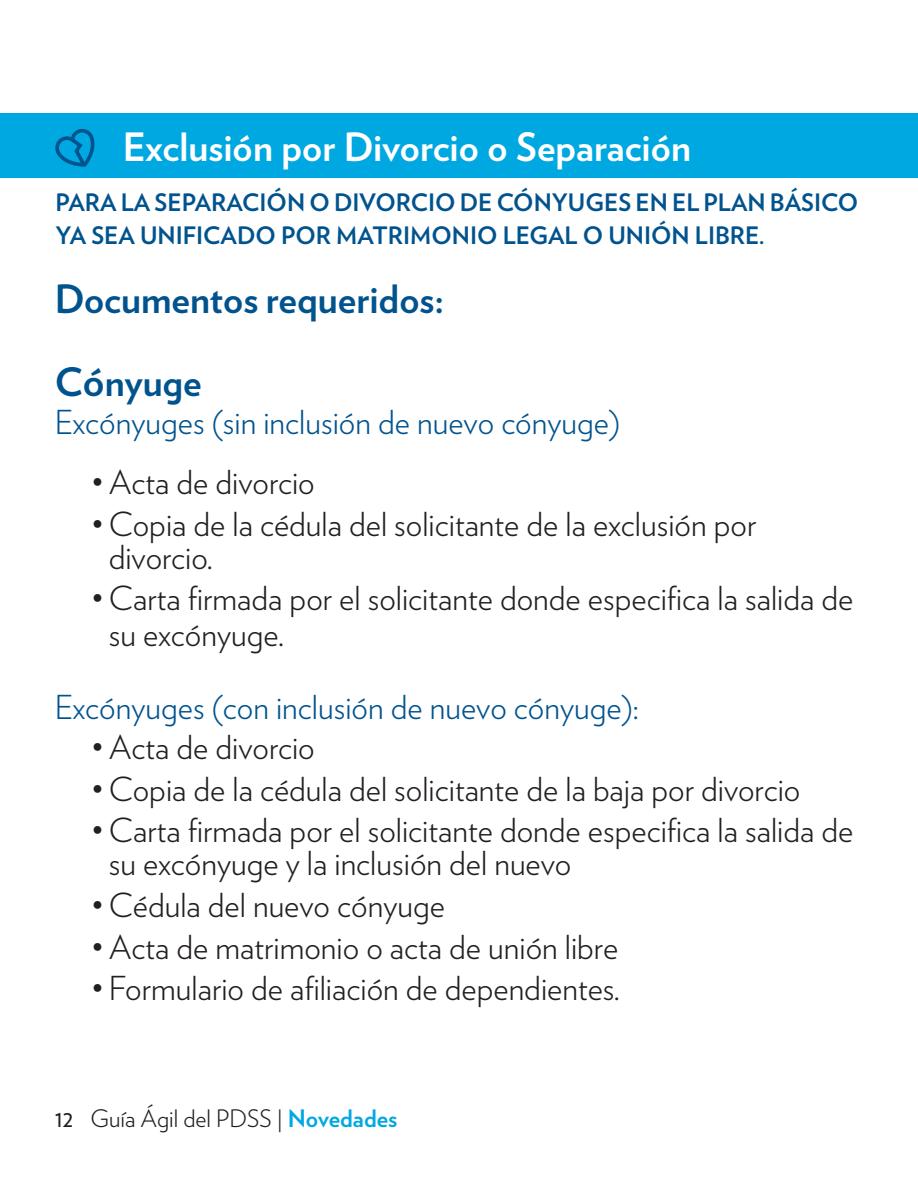
<style>
.page{position:relative;width:918px;height:1188px;background:#fff}
.page>*{position:absolute;margin:0;border:0;box-sizing:border-box;transform-origin:0 0}
.Verlag_Titulo{font:700 39px "Verlag";color:#fff}
.Verlag_Titulo-2{font:700 39px "Verlag";color:#01538e}
.t1{font:300 33px/33px "Verlag";color:#231f20}
.Verlag_Light_Conteni{font:300 33px "Verlag";color:#01538e}
.Verlag_Contenido{font:700 24px/33px "Verlag";color:#01538e}
.t2{font:300 24px "Verlag";color:#231f20}
.s1{font-size:42px}
.s2{font-weight:400}
.s3{font-weight:700;color:#00a8e2}
</style>
<div class="page">
<div style="left:1px;top:114px;width:917px;height:64px;background:#00a8e2"></div>
<svg style="left:55px;top:129px;width:40px;height:38px"></svg>
<p class="Verlag_Titulo" style="left:123px;top:116px;width:570px">Exclusión por Divorcio o Separación</p>
<p class="Verlag_Contenido" style="left:55px;top:185px;width:804px">PARA LA SEPARACIÓN O DIVORCIO DE CÓNYUGES EN EL PLAN BÁSICO<br>YA SEA UNIFICADO POR MATRIMONIO LEGAL O UNIÓN LIBRE.</p>
<p class="Verlag_Titulo-2" style="left:55px;top:268px;width:391px">Documentos requeridos:</p>
<p class="Verlag_Titulo-2" style="left:55px;top:351px;width:149px">C<span class="s1">ó</span>nyuge</p>
<p class="Verlag_Light_Conteni" style="left:55px;top:398px;width:567px">Excónyuges (sin inclusión de nuevo cónyuge)</p>
<p class="t1" style="left:92px;top:464px;width:225px">• Acta de divorcio</p>
<p class="t1" style="left:109px;top:506px;width:649px;text-indent:-17px">• Copia de la cédula del solicitante de la exclusión por divorcio.</p>
<p class="t1" style="left:109px;top:579px;width:746px;line-height:35.7px;text-indent:-17px">• Carta firmada por el solicitante donde especifica la salida de su excónyuge.</p>
<p class="Verlag_Light_Conteni" style="left:55px;top:683px;width:586px">Excónyuges (con inclusión de nuevo cónyuge):</p>
<p class="t1" style="left:92px;top:729px;width:225px">• Acta de divorcio</p>
<p class="t1" style="left:92px;top:770px;width:710px">• Copia de la cédula del solicitante de la baja por divorcio</p>
<p class="t1" style="left:109px;top:812px;width:746px;text-indent:-17px">• Carta firmada por el solicitante donde especifica la salida de su excónyuge y la inclusión del nuevo</p>
<p class="t1" style="left:92px;top:887px;width:355px">• Cédula del nuevo cónyuge</p>
<p class="t1" style="left:92px;top:928px;width:528px">• Acta de matrimonio o acta de unión libre</p>
<p class="t1" style="left:92px;top:970px;width:530px">• Formulario de afiliación de dependientes.</p>
<p class="t2" style="left:55px;top:1101px;width:344px"><span class="s2">12</span> Guía Ágil del PDSS | <span class="s3">Novedades</span></p>
</div>
